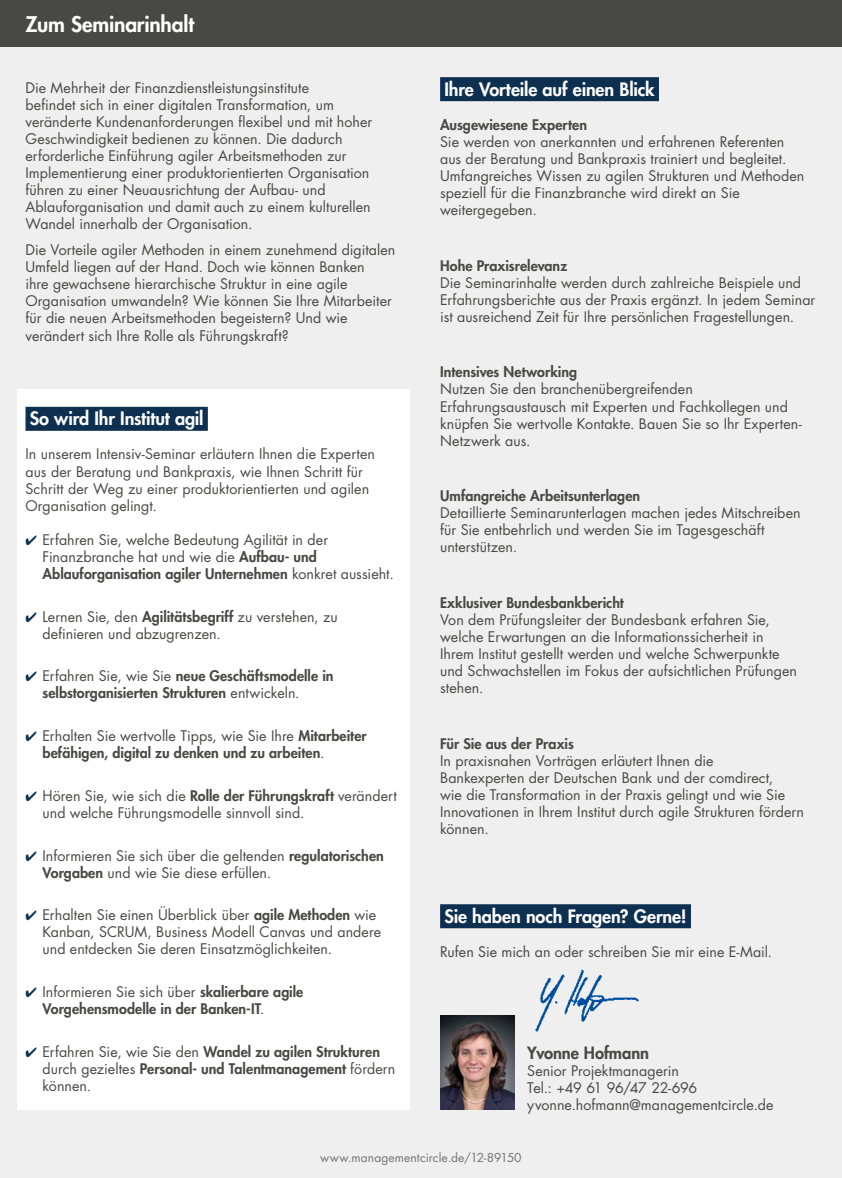
<style>
.page{position:relative;width:842px;height:1178px;background:#efefef}
.page>*{position:absolute;margin:0;border:0;box-sizing:border-box;transform-origin:0 0}
.t1{font:800 21px "Futura Std";letter-spacing:-.01em;color:#fff}
.t2{font:800 18px "Futura Std";letter-spacing:-.005em;color:#fff}
.t3{font:800 16.5px "Futura Std";letter-spacing:-.005em;color:#484847}
.t4{font:14.25px/17.1px "Futura Std";letter-spacing:.005em;color:#484847}
.t5{font:800 14.25px/17.1px "Futura Std";letter-spacing:.005em;color:#484847}
.t6{font:12px "Futura Std";letter-spacing:.01em;color:#737373}
.s1{color:#0d3051}
.s2{font-weight:800}
.s3{font-weight:400}
</style>
<div class="page">
<div style="left:0;top:0;width:842px;height:47px;background:#484847"></div>
<div style="left:18px;top:389px;width:392px;height:721px;background:#fff"></div>
<div style="left:440px;top:904px;width:251px;height:24px;background:#0d3051"></div>
<div style="left:440px;top:77px;width:219px;height:24px;background:#0d3051"></div>
<div style="left:26px;top:407px;width:182px;height:24px;background:#0d3051"></div>
<img style="left:440px;top:1015px;width:74px;height:95px">
<img style="left:535px;top:969px;width:104px;height:63px">
<h1 class="t1" style="left:26px;top:11px;width:170px">Zum Seminarinhalt</h1>
<p class="t4" style="left:26px;top:79px;width:348px">Die Mehrheit der Finanzdienstleistungsinstitute<br>befindet sich in einer digitalen Transformation, um veränderte Kundenanforderungen flexibel und mit hoher Geschwindigkeit bedienen zu können. Die dadurch erforderliche Einführung agiler Arbeitsmethoden zur Implementierung einer produktorientierten Organisation führen zu einer Neuausrichtung der Aufbau- und Ablauforganisation und damit auch zu einem kulturellen Wandel innerhalb der Organisation.</p>
<p class="t4" style="left:26px;top:241px;width:371px">Die Vorteile agiler Methoden in einem zunehmend digitalen Umfeld liegen auf der Hand. Doch wie können Banken<br>ihre gewachsene hierarchische Struktur in eine agile Organisation umwandeln? Wie können Sie Ihre Mitarbeiter für die neuen Arbeitsmethoden begeistern? Und wie verändert sich Ihre Rolle als Führungskraft?</p>
<p class="t2" style="left:30px;top:407px;width:175px">So wird Ihr Institut agil</p>
<p class="t4" style="left:26px;top:446px;width:351px">In unserem Intensiv-Seminar erläutern Ihnen die Experten aus der Beratung und Bankpraxis, wie Ihnen Schritt für Schritt der Weg zu einer produktorientierten und agilen Organisation gelingt.</p>
<p class="t4" style="left:43px;top:531px;width:353px;text-indent:-17px"><span class="s1">✔</span> Erfahren Sie, welche Bedeutung Agilität in der<br>Finanzbranche hat und wie die <span class="s2">Aufbau- und<br>Ablauforganisation agiler Unternehmen</span> konkret aussieht.</p>
<p class="t4" style="left:43px;top:608px;width:297px;text-indent:-17px"><span class="s1">✔</span> Lernen Sie, den <span class="s2">Agilitätsbegriff</span> zu verstehen, zu definieren und abzugrenzen.</p>
<p class="t5" style="left:43px;top:667px;width:293px;text-indent:-17px"><span class="s1">✔</span> <span class="s3">Erfahren Sie, wie Sie</span> neue Geschäftsmodelle in selbstorganisierten Strukturen <span class="s3">entwickeln.</span></p>
<p class="t5" style="left:43px;top:727px;width:326px;text-indent:-17px"><span class="s1">✔</span> <span class="s3">Erhalten Sie wertvolle Tipps, wie Sie Ihre</span> Mitarbeiter befähigen, digital zu denken und zu arbeiten<span class="s3">.</span></p>
<p class="t4" style="left:43px;top:787px;width:356px;text-indent:-17px"><span class="s1">✔</span> Hören Sie, wie sich die <span class="s2">Rolle der Führungskraft</span> verändert und welche Führungsmodelle sinnvoll sind.</p>
<p class="t4" style="left:43px;top:847px;width:343px;text-indent:-17px"><span class="s1">✔</span> Informieren Sie sich über die geltenden <span class="s2">regulatorischen<br>Vorgaben</span> und wie Sie diese erfüllen.</p>
<p class="t4" style="left:43px;top:906px;width:340px;text-indent:-17px"><span class="s1">✔</span> Erhalten Sie einen Überblick über <span class="s2">agile Methoden</span> wie<br>Kanban, SCRUM, Business Modell Canvas und andere und entdecken Sie deren Einsatzmöglichkeiten.</p>
<p class="t5" style="left:43px;top:983px;width:262px;text-indent:-17px"><span class="s1">✔</span> <span class="s3">Informieren Sie sich über</span> skalierbare agile<br>Vorgehensmodelle in der Banken-IT<span class="s3">.</span></p>
<p class="t5" style="left:43px;top:1043px;width:354px;text-indent:-17px"><span class="s1">✔</span> <span class="s3">Erfahren Sie, wie Sie den</span> Wandel zu agilen Strukturen <span class="s3">durch gezieltes</span> Personal- und Talentmanagement <span class="s3">fördern können.</span></p>
<p class="t2" style="left:444px;top:78px;width:212px">Ihre Vorteile auf einen Blick</p>
<p class="t5" style="left:440px;top:116px;width:148px">Ausgewiesene Experten</p>
<p class="t4" style="left:440px;top:133px;width:366px">Sie werden von anerkannten und erfahrenen Referenten aus der Beratung und Bankpraxis trainiert und begleitet.<br>Umfangreiches Wissen zu agilen Strukturen und Methoden speziell für die Finanzbranche wird direkt an Sie weitergegeben.</p>
<p class="t5" style="left:440px;top:257px;width:129px">Hohe Praxisrelevanz</p>
<p class="t4" style="left:440px;top:274px;width:377px">Die Seminarinhalte werden durch zahlreiche Beispiele und<br>Erfahrungsberichte aus der Praxis ergänzt. In jedem Seminar ist ausreichend Zeit für Ihre persönlichen Fragestellungen.</p>
<p class="t5" style="left:440px;top:363px;width:139px">Intensives Networking</p>
<p class="t4" style="left:440px;top:381px;width:363px">Nutzen Sie den branchenübergreifenden Erfahrungsaustausch mit Experten und Fachkollegen und knüpfen Sie wertvolle Kontakte. Bauen Sie so Ihr Experten-Netzwerk aus.</p>
<p class="t5" style="left:440px;top:487px;width:202px">Umfangreiche Arbeitsunterlagen</p>
<p class="t4" style="left:440px;top:504px;width:362px">Detaillierte Seminarunterlagen machen jedes Mitschreiben für Sie entbehrlich und werden Sie im Tagesgeschäft unterstützen.</p>
<p class="t5" style="left:440px;top:594px;width:185px">Exklusiver Bundesbankbericht</p>
<p class="t4" style="left:440px;top:611px;width:358px">Von dem Prüfungsleiter der Bundesbank erfahren Sie, welche Erwartungen an die Informationssicherheit in Ihrem Institut gestellt werden und welche Schwerpunkte und Schwachstellen im Fokus der aufsichtlichen Prüfungen stehen.</p>
<p class="t5" style="left:440px;top:735px;width:135px">Für Sie aus der Praxis</p>
<p class="t4" style="left:440px;top:752px;width:365px">In praxisnahen Vorträgen erläutert Ihnen die<br>Bankexperten der Deutschen Bank und der comdirect,<br>wie die Transformation in der Praxis gelingt und wie Sie Innovationen in Ihrem Institut durch agile Strukturen fördern können.</p>
<p class="t2" style="left:444px;top:905px;width:244px">Sie haben noch Fragen? Gerne!</p>
<p class="t4" style="left:440px;top:943px;width:334px">Rufen Sie mich an oder schreiben Sie mir eine E-Mail.</p>
<p class="t3" style="left:527px;top:1042px;width:123px">Yvonne Hofmann</p>
<p class="t4" style="left:527px;top:1062px;width:248px">Senior Projektmanagerin<br>Tel.: +49 61 96/47 22-696 yvonne.hofmann@managementcircle.de</p>
<p class="t6" style="left:320px;top:1149px;width:203px">www.managementcircle.de/12-89150</p>
</div>
